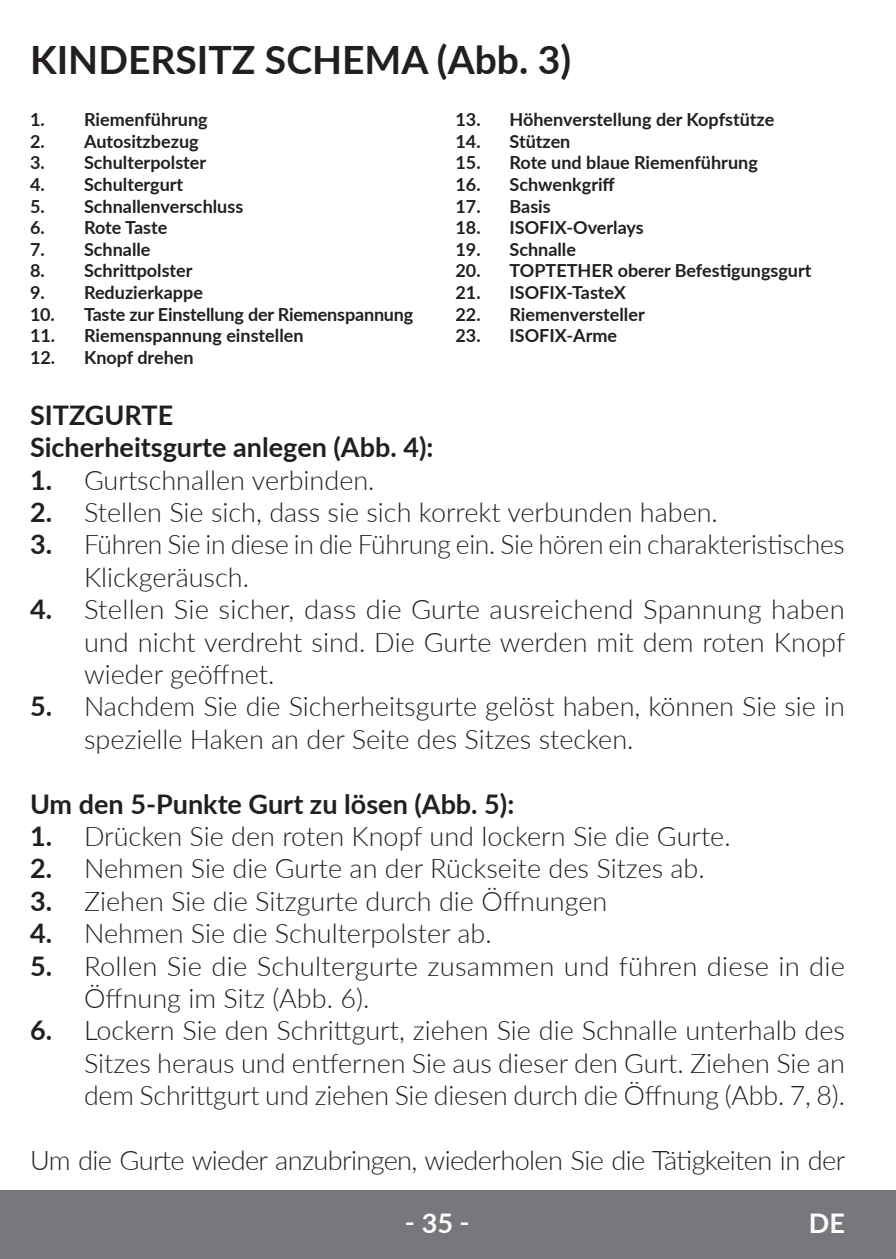
<style>
.page{position:relative;width:896px;height:1259px;background:#fff}
.page>*{position:absolute;margin:0;border:0;box-sizing:border-box;transform-origin:0 0}
.t1{font:700 39px "Lato";color:#231f20}
.t2{font:300 27px/32.4px "Lato";color:#231f20}
.t3{font:700 27px/32.4px "Lato";color:#231f20}
.t4{font:300 27px "Lato";letter-spacing:-.025em;color:#231f20}
.t5{font:700 27px "Lato";color:#fff}
.t6{font:700 18px "Lato";color:#231f20}
.s1{font-weight:700}
</style>
<div class="page">
<div style="left:0;top:1190px;width:895px;height:69px;background:#76787b"></div>
<h1 class="t1" style="left:30px;top:31px;width:542px">KINDERSITZ SCHEMA (Abb. 3)</h1>
<p class="t6" style="left:30px;top:106px;width:179px">1. Riemenführung</p>
<p class="t6" style="left:30px;top:128px;width:170px">2. Autositzbezug</p>
<p class="t6" style="left:30px;top:150px;width:178px">3. Schulterpolster</p>
<p class="t6" style="left:30px;top:171px;width:155px">4. Schultergurt</p>
<p class="t6" style="left:30px;top:193px;width:215px">5. Schnallenverschluss</p>
<p class="t6" style="left:30px;top:214px;width:139px">6. Rote Taste</p>
<p class="t6" style="left:30px;top:236px;width:122px">7. Schnalle</p>
<p class="t6" style="left:30px;top:258px;width:164px">8. Schrittpolster</p>
<p class="t6" style="left:30px;top:279px;width:174px">9. Reduzierkappe</p>
<p class="t6" style="left:30px;top:301px;width:385px">10. Taste zur Einstellung der Riemenspannung</p>
<p class="t6" style="left:30px;top:322px;width:275px">11. Riemenspannung einstellen</p>
<p class="t6" style="left:30px;top:344px;width:165px">12. Knopf drehen</p>
<p class="t6" style="left:455px;top:106px;width:320px">13. Höhenverstellung der Kopfstütze</p>
<p class="t6" style="left:455px;top:128px;width:116px">14. Stützen</p>
<p class="t6" style="left:455px;top:150px;width:304px">15. Rote und blaue Riemenführung</p>
<p class="t6" style="left:455px;top:171px;width:161px">16. Schwenkgriff</p>
<p class="t6" style="left:455px;top:193px;width:97px">17. Basis</p>
<p class="t6" style="left:455px;top:214px;width:190px">18. ISOFIX-Overlays</p>
<p class="t6" style="left:455px;top:236px;width:122px">19. Schnalle</p>
<p class="t6" style="left:455px;top:258px;width:357px">20. TOPTETHER oberer Befestigungsgurt</p>
<p class="t6" style="left:455px;top:279px;width:172px">21. ISOFIX-TasteX</p>
<p class="t6" style="left:455px;top:301px;width:191px">22. Riemenversteller</p>
<p class="t6" style="left:455px;top:322px;width:163px">23. ISOFIX-Arme</p>
<p class="t3" style="left:30px;top:398px;width:405px">SITZGURTE<br>Sicherheitsgurte anlegen (Abb. 4):</p>
<p class="t2" style="left:30px;top:463px;width:346px"><span class="s1">1.</span> Gurtschnallen verbinden.</p>
<p class="t2" style="left:30px;top:495px;width:689px"><span class="s1">2.</span> Stellen Sie sich, dass sie sich korrekt verbunden haben.</p>
<p class="t2" style="left:84px;top:528px;width:762px;text-indent:-54px"><span class="s1">3.</span> Führen Sie in diese in die Führung ein. Sie hören ein charakteristisches<br>Klickgeräusch.</p>
<p class="t2" style="left:84px;top:592px;width:762px;text-align:justify;text-indent:-54px"><span class="s1">4.</span> Stellen Sie sicher, dass die Gurte ausreichend Spannung haben und nicht verdreht sind. Die Gurte werden mit dem roten Knopf wieder geöffnet.</p>
<p class="t2" style="left:84px;top:690px;width:762px;text-indent:-54px"><span class="s1">5.</span> Nachdem Sie die Sicherheitsgurte gelöst haben, können Sie sie in spezielle Haken an der Seite des Sitzes stecken.</p>
<p class="t3" style="left:30px;top:786px;width:485px">Um den 5-Punkte Gurt zu lösen (Abb. 5):</p>
<p class="t2" style="left:30px;top:819px;width:702px"><span class="s1">1.</span> Drücken Sie den roten Knopf und lockern Sie die Gurte.</p>
<p class="t2" style="left:30px;top:852px;width:676px"><span class="s1">2.</span> Nehmen Sie die Gurte an der Rückseite des Sitzes ab.</p>
<p class="t2" style="left:30px;top:884px;width:578px"><span class="s1">3.</span> Ziehen Sie die Sitzgurte durch die Öffnungen</p>
<p class="t2" style="left:30px;top:916px;width:463px"><span class="s1">4.</span> Nehmen Sie die Schulterpolster ab.</p>
<p class="t2" style="left:84px;top:949px;width:762px;text-indent:-54px"><span class="s1">5.</span> Rollen Sie die Schultergurte zusammen und führen diese in die<br>Öffnung im Sitz (Abb. 6).</p>
<p class="t2" style="left:84px;top:1014px;width:762px;text-align:justify;text-indent:-54px"><span class="s1">6.</span> Lockern Sie den Schrittgurt, ziehen Sie die Schnalle unterhalb des Sitzes heraus und entfernen Sie aus dieser den Gurt. Ziehen Sie an dem Schrittgurt und ziehen Sie diesen durch die Öffnung (Abb. 7, 8).</p>
<p class="t4" style="left:30px;top:1142px;width:816px">Um die Gurte wieder anzubringen, wiederholen Sie die Tätigkeiten in der</p>
<p class="t5" style="left:405px;top:1203px;width:66px">‑ 35 ‑</p>
<p class="t5" style="left:808px;top:1203px;width:38px">DE</p>
</div>
